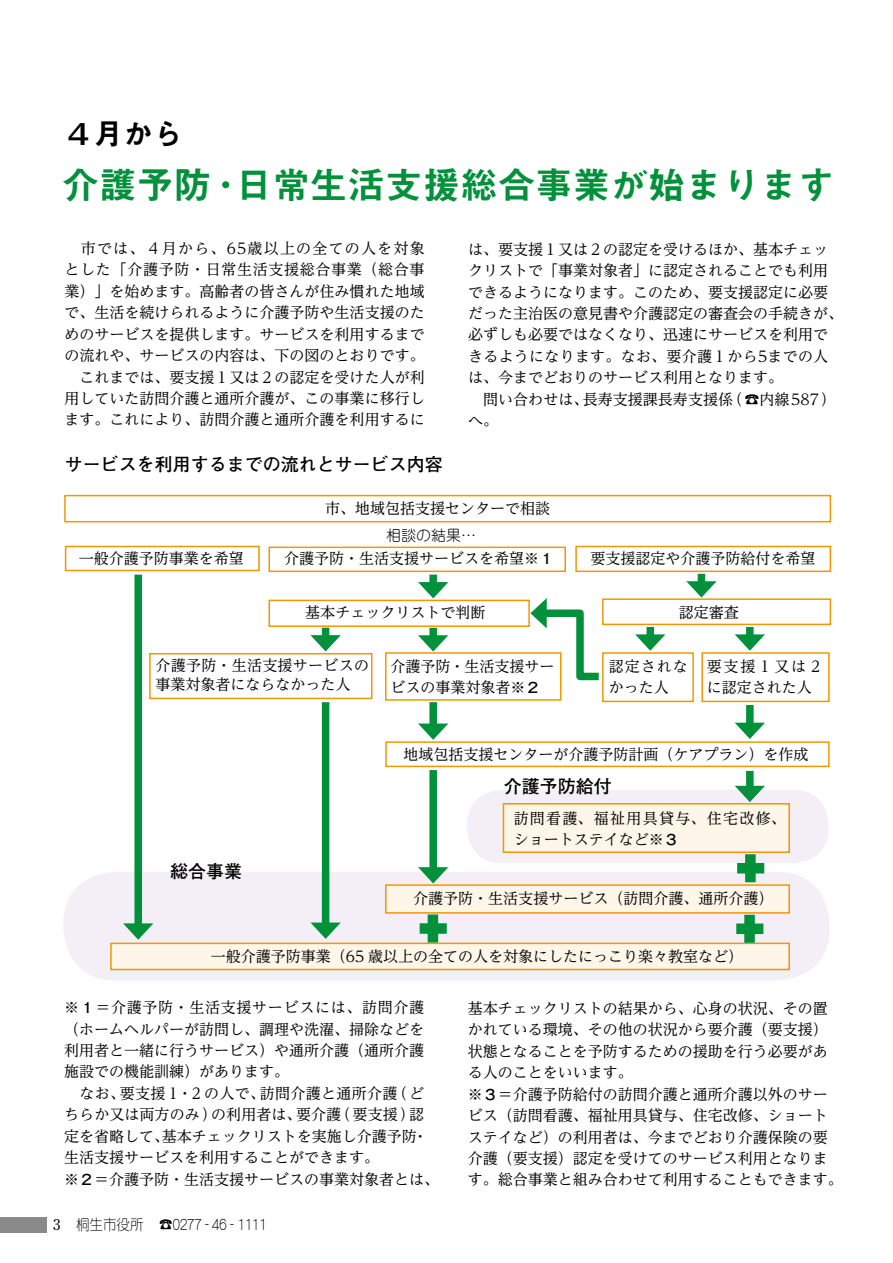
<style>
.page{position:relative;width:893px;height:1263px;background:#fff}
.page>*{position:absolute;margin:0;border:0;box-sizing:border-box;transform-origin:0 0}
.t1{font:37.5px "Midashi Go Pro MB31";color:#00913a}
.t2{font:30px "Midashi Go Pro MB31";color:#000}
.t3{font:700 18px "Futo Go B101 Pro";color:#000}
.t4{font:15px/21.5px "UD Reimin Pro";color:#000}
.t5{font:15px/21px "UD Reimin Pro";letter-spacing:.085em;color:#000}
.t6{font:15px/21px "UD Reimin Pro";letter-spacing:.065em;color:#000}
.t7{font:15px "UD Reimin Pro";letter-spacing:.045em;color:#000}
.t8{font:15px "DFSM Gothic Lt WING RKSJ H";letter-spacing:-.04em;color:#000;scale:.9 1}
.t9{font:15px "UD Reimin Pro";letter-spacing:.02em;color:#000}
.t10{font:300 15px "Jun 101 Pro";color:#000}
.t11{font:700 15px "Futo Min A101 Pro";color:#000}
.s1{font-family:"Futo Go B101 Pro";font-weight:700}
.s2{font-family:"UD Reimin Pro"}
</style>
<div class="page">
<div style="left:63px;top:872px;width:767px;height:109px;background:#f4eef6;border-radius:52px"></div>
<div style="left:385px;top:884px;width:405px;height:30px;background:#fff6ea;border:2px solid #f39700"></div>
<div style="left:467px;top:790px;width:361px;height:73px;background:#f4eef6;border-radius:35px"></div>
<div style="left:64px;top:495px;width:767px;height:27px;background:#fff;border:2px solid #f39700"></div>
<div style="left:575px;top:546px;width:256px;height:26px;background:#fff;border:2px solid #f39700"></div>
<div style="left:268px;top:547px;width:298px;height:25px;background:#fff;border:2px solid #f39700"></div>
<div style="left:65px;top:546px;width:195px;height:25px;background:#fff;border:2px solid #f39700"></div>
<div style="left:385px;top:652px;width:176px;height:49px;border:2px solid #f39700"></div>
<div style="left:503px;top:803px;width:287px;height:50px;background:#fff6ea;border:2px solid #f39700"></div>
<div style="left:110px;top:943px;width:680px;height:27px;background:#fff6ea;border:2px solid #f39700"></div>
<div style="left:268px;top:600px;width:262px;height:27px;border:2px solid #f39700"></div>
<div style="left:602px;top:598px;width:229px;height:27px;border:2px solid #f39700"></div>
<div style="left:602px;top:652px;width:92px;height:50px;border:2px solid #f39700"></div>
<div style="left:701px;top:652px;width:129px;height:50px;border:2px solid #f39700"></div>
<div style="left:385px;top:741px;width:445px;height:26px;border:2px solid #f39700"></div>
<div style="left:149px;top:653px;width:223px;height:46px;border:2px solid #f39700"></div>
<div style="left:429px;top:575px;width:8px;height:13px;background:#00913a"></div>
<svg style="left:418px;top:582px;width:30px;height:16px"></svg>
<div style="left:698px;top:574px;width:7px;height:13px;background:#00913a"></div>
<svg style="left:686px;top:581px;width:31px;height:16px"></svg>
<div style="left:429px;top:628px;width:8px;height:13px;background:#00913a"></div>
<svg style="left:418px;top:635px;width:30px;height:16px"></svg>
<div style="left:746px;top:627px;width:8px;height:14px;background:#00913a"></div>
<svg style="left:735px;top:634px;width:30px;height:17px"></svg>
<div style="left:646px;top:627px;width:8px;height:14px;background:#00913a"></div>
<svg style="left:635px;top:634px;width:30px;height:17px"></svg>
<div style="left:134px;top:575px;width:8px;height:355px;background:#00913a"></div>
<svg style="left:123px;top:923px;width:30px;height:17px"></svg>
<div style="left:322px;top:702px;width:7px;height:227px;background:#00913a"></div>
<svg style="left:310px;top:922px;width:31px;height:17px"></svg>
<div style="left:746px;top:705px;width:8px;height:24px;background:#00913a"></div>
<svg style="left:735px;top:723px;width:30px;height:16px"></svg>
<div style="left:429px;top:702px;width:8px;height:28px;background:#00913a"></div>
<svg style="left:418px;top:723px;width:30px;height:17px"></svg>
<div style="left:429px;top:770px;width:8px;height:103px;background:#00913a"></div>
<svg style="left:418px;top:867px;width:30px;height:16px"></svg>
<div style="left:746px;top:771px;width:8px;height:21px;background:#00913a"></div>
<svg style="left:735px;top:786px;width:30px;height:16px"></svg>
<div style="left:736px;top:923px;width:27px;height:11px;background:#00913a"></div>
<div style="left:744px;top:915px;width:11px;height:28px;background:#00913a"></div>
<div style="left:737px;top:863px;width:27px;height:10px;background:#00913a"></div>
<div style="left:745px;top:854px;width:11px;height:28px;background:#00913a"></div>
<div style="left:420px;top:923px;width:27px;height:11px;background:#00913a"></div>
<div style="left:428px;top:914px;width:10px;height:28px;background:#00913a"></div>
<svg style="left:530px;top:598px;width:76px;height:86px"></svg>
<div style="left:322px;top:628px;width:7px;height:13px;background:#00913a"></div>
<svg style="left:310px;top:635px;width:31px;height:16px"></svg>
<div style="left:0;top:1217px;width:47px;height:16px;background:#898989"></div>
<h2 class="t2" style="left:63px;top:110px;width:122px">４月から</h2>
<h1 class="t1" style="left:62px;top:155px;width:775px">介護予防･日常生活支援総合事業が始まります</h1>
<p class="t4" style="left:65px;top:237px;width:362px;text-align:justify">　市では、４月から、65歳以上の全ての人を対象とした「介護予防・日常生活支援総合事業（総合事業）」を始めます。高齢者の皆さんが住み慣れた地域で、生活を続けられるように介護予防や生活支援のためのサービスを提供します。サービスを利用するまでの流れや、サービスの内容は、下の図のとおりです。　これまでは、要支援１又は２の認定を受けた人が利用していた訪問介護と通所介護が、この事業に移行します。これにより、訪問介護と通所介護を利用するに</p>
<p class="t3" style="left:65px;top:450px;width:379px">サービスを利用するまでの流れとサービス内容</p>
<p class="t4" style="left:468px;top:238px;width:361px">は、要支援１又は２の認定を受けるほか、基本チェッ</p>
<p class="t4" style="left:468px;top:259px;width:361px">クリストで「事業対象者」に認定されることでも利用</p>
<p class="t4" style="left:468px;top:281px;width:361px">できるようになります。このため、要支援認定に必要</p>
<p class="t4" style="left:468px;top:302px;width:376px">だった主治医の意見書や介護認定の審査会の手続きが、</p>
<p class="t4" style="left:468px;top:324px;width:361px">必ずしも必要ではなくなり、迅速にサービスを利用で</p>
<p class="t4" style="left:468px;top:345px;width:362px">きるようになります。なお、要介護１から5までの人</p>
<p class="t4" style="left:468px;top:366px;width:316px">は、今までどおりのサービス利用となります。</p>
<p class="t4" style="left:727px;top:388px;width:110px">（☎内線587(</p>
<p class="t4" style="left:468px;top:388px;width:122px">　問い合わせは、へ。</p>
<p class="t4" style="left:583px;top:388px;width:152px">長寿支援課長寿支援係</p>
<p class="t4" style="left:325px;top:497px;width:227px">市、地域包括支援センターで相談</p>
<p class="t10" style="left:386px;top:523px;width:91px">相談の結果...</p>
<p class="t4" style="left:79px;top:548px;width:166px">一般介護予防事業を希望</p>
<p class="t4" style="left:284px;top:548px;width:271px">介護予防・生活支援サービスを希望<span class="s1">※１</span></p>
<p class="t4" style="left:590px;top:548px;width:226px">要支援認定や介護予防給付を希望</p>
<p class="t4" style="left:305px;top:602px;width:181px">基本チェックリストで判断</p>
<p class="t4" style="left:390px;top:656px;width:166px;line-height:21px">介護予防・生活支援サービスの事業対象者<span class="s1">※２</span></p>
<p class="t4" style="left:156px;top:655px;width:215px;line-height:19.5px">介護予防・生活支援サービスの事業対象者にならなかった人</p>
<p class="t4" style="left:679px;top:601px;width:61px">認定審査</p>
<p class="t6" style="left:609px;top:656px;width:81px">認定されなかった人</p>
<p class="t6" style="left:707px;top:656px;width:118px">要支援１又は２に認定された人</p>
<p class="t3" style="left:170px;top:856px;width:73px">総合事業</p>
<p class="t4" style="left:404px;top:743px;width:406px">地域包括支援センターが介護予防計画（ケアプラン）を作成</p>
<p class="t3" style="left:504px;top:772px;width:109px">介護予防給付</p>
<p class="t5" style="left:514px;top:807px;width:273px">訪問看護、福祉用具貸与、住宅改修、ショートステイなど<span class="s1">※３</span></p>
<p class="t4" style="left:413px;top:887px;width:361px">介護予防・生活支援サービス（訪問介護、通所介護(</p>
<p class="t4" style="left:211px;top:945px;width:534px">一般介護予防事業（65 歳以上の全ての人を対象にしたにっこり楽々教室など(</p>
<p class="t7" style="left:64px;top:995px;width:361px"><span class="s1">※１</span>＝介護予防・生活支援サービスには、訪問介護</p>
<p class="t4" style="left:64px;top:1018px;width:361px">（ホームヘルパーが訪問し、調理や洗濯、掃除などを</p>
<p class="t4" style="left:64px;top:1039px;width:361px">利用者と一緒に行うサービス）や通所介護（通所介護</p>
<p class="t4" style="left:64px;top:1060px;width:226px">施設での機能訓練）があります。</p>
<p class="t4" style="left:392px;top:1082px;width:34px">（ど</p>
<p class="t9" style="left:260px;top:1081px;width:139px">訪問介護と通所介護</p>
<p class="t4" style="left:120px;top:1082px;width:62px">要支援１</p>
<p class="t4" style="left:189px;top:1082px;width:78px">２の人で、</p>
<p class="t4" style="left:80px;top:1082px;width:47px">なお、</p>
<p class="t4" style="left:177px;top:1082px;width:16px">・</p>
<p class="t4" style="left:64px;top:1103px;width:154px">ちらか又は両方のみ）</p>
<p class="t4" style="left:336px;top:1103px;width:81px">（要支援）</p>
<p class="t4" style="left:296px;top:1103px;width:47px">要介護</p>
<p class="t4" style="left:211px;top:1103px;width:92px">の利用者は、</p>
<p class="t4" style="left:409px;top:1103px;width:16px">認</p>
<p class="t4" style="left:162px;top:1125px;width:256px">基本チェックリストを実施し介護予防</p>
<p class="t4" style="left:64px;top:1125px;width:377px">定を省略して、<br>生活支援サービスを利用することができます。<br><span class="s1">※２</span>＝介護予防・生活支援サービスの事業対象者とは、</p>
<p class="t4" style="left:413px;top:1125px;width:16px">・</p>
<p class="t11" style="left:53px;top:1212px;width:10px">3</p>
<p class="t8" style="left:76px;top:1217px;width:77px">桐生市役所</p>
<p class="t8" style="left:159px;top:1217px;width:121px"><span class="s2">☎</span>0277 46‐ ‐ 1111</p>
<p class="t4" style="left:468px;top:997px;width:376px">基本チェックリストの結果から、心身の状況、その置かれている環境、その他の状況から要介護（要支援(状態となることを予防するための援助を行う必要がある人のことをいいます。<br><span class="s1">※３</span>＝介護予防給付の訪問介護と通所介護以外のサービス（訪問看護、福祉用具貸与、住宅改修、ショートステイなど）の利用者は、今までどおり介護保険の要介護（要支援）認定を受けてのサービス利用となります。総合事業と組み合わせて利用することもできます。</p>
</div>
